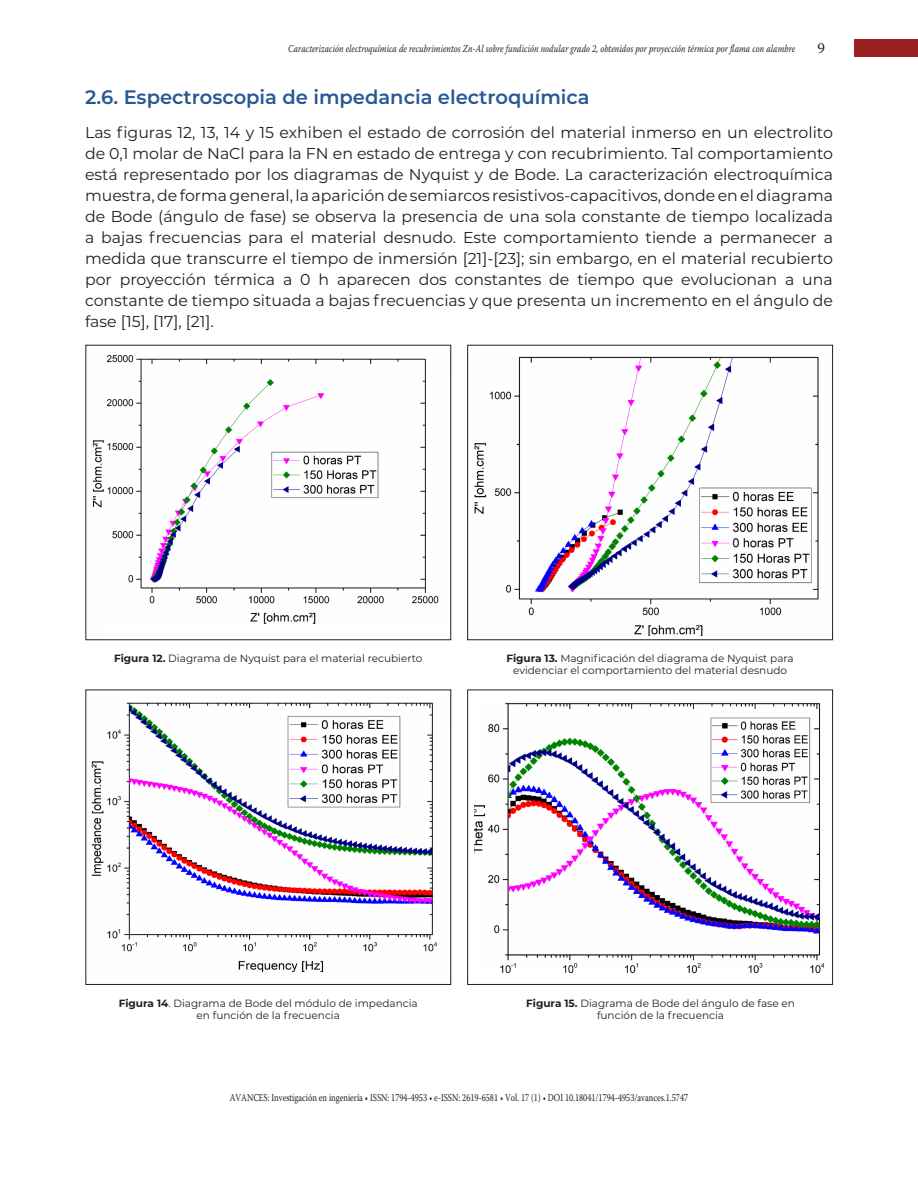
<style>
.page{position:relative;width:918px;height:1188px;background:#fff}
.page>*{position:absolute;margin:0;border:0;box-sizing:border-box;transform-origin:0 0}
.sub_03{font:600 19.5px "Montserrat";color:#285894}
.Texto_corrido{font:15.75px/21px "Montserrat";color:#231f20;text-align:justify}
.t1{font:15px "Warnock Pro";color:#231f20}
.fig01{font:10.5px/12px "Montserrat";color:#231f20;text-align:center}
.t2{font:italic 10.5px "Warnock Pro";letter-spacing:.01em;color:#231f20;scale:.78 1}
.t3{font:10.5px "Warnock Pro";color:#231f20;scale:.78 1}
.s1{font-weight:700}
</style>
<div class="page">
<div style="left:855px;top:39px;width:63px;height:18px;background:#9c2023"></div>
<img style="left:92px;top:355px;width:347px;height:269px">
<img style="left:91px;top:702px;width:346px;height:271px">
<img style="left:474px;top:356px;width:345px;height:280px">
<img style="left:475px;top:703px;width:350px;height:271px">
<div style="left:85px;top:345px;width:366px;height:295px;border:1px solid #231f20"></div>
<div style="left:85px;top:690px;width:366px;height:295px;border:1px solid #231f20"></div>
<div style="left:467px;top:345px;width:366px;height:295px;border:1px solid #231f20"></div>
<div style="left:467px;top:690px;width:366px;height:295px;border:1px solid #231f20"></div>
<p class="t2" style="left:288px;top:42px;width:652px">Caracterización electroquímica de recubrimientos Zn-Al sobre fundición nodular grado 2, obtenidos por proyección térmica por flama con alambre</p>
<p class="t1" style="left:818px;top:39px;width:9px">9</p>
<p class="sub_03" style="left:85px;top:83px;width:506px">2.6. Espectroscopia de impedancia electroquímica</p>
<p class="Texto_corrido" style="left:85px;top:121px;width:750px">Las figuras 12, 13, 14 y 15 exhiben el estado de corrosión del material inmerso en un electrolito de 0,1 molar de NaCl para la FN en estado de entrega y con recubrimiento. Tal comportamiento está representado por los diagramas de Nyquist y de Bode. La caracterización electroquímica muestra, de forma general, la aparición de semiarcos resistivos-capacitivos, donde en el diagrama de Bode (ángulo de fase) se observa la presencia de una sola constante de tiempo localizada a bajas frecuencias para el material desnudo. Este comportamiento tiende a permanecer a medida que transcurre el tiempo de inmersión [21]-[23]; sin embargo, en el material recubierto por proyección térmica a 0 h aparecen dos constantes de tiempo que evolucionan a una constante de tiempo situada a bajas frecuencias y que presenta un incremento en el ángulo de fase [15], [17], [21].</p>
<p class="fig01" style="left:114px;top:652px;width:310px"><span class="s1">Figura 12.</span> Diagrama de Nyquist para el material recubierto</p>
<p class="fig01" style="left:506px;top:652px;width:289px"><span class="s1">Figura 13.</span> Magnificación del diagrama de Nyquist para evidenciar el comportamiento del material desnudo</p>
<p class="fig01" style="left:119px;top:997px;width:300px"><span class="s1">Figura 14</span>. Diagrama de Bode del módulo de impedancia en función de la frecuencia</p>
<p class="fig01" style="left:526px;top:997px;width:270px"><span class="s1">Figura 15.</span> Diagrama de Bode del ángulo de fase en función de la frecuencia</p>
<p class="t3" style="left:230px;top:1091px;width:589px">AVANCES: Investigación en ingeniería • ISSN: 1794-4953 • e-ISSN: 2619-6581 • Vol. 17 (1) • DOI 10.18041/1794-4953/avances.1.5747</p>
</div>
